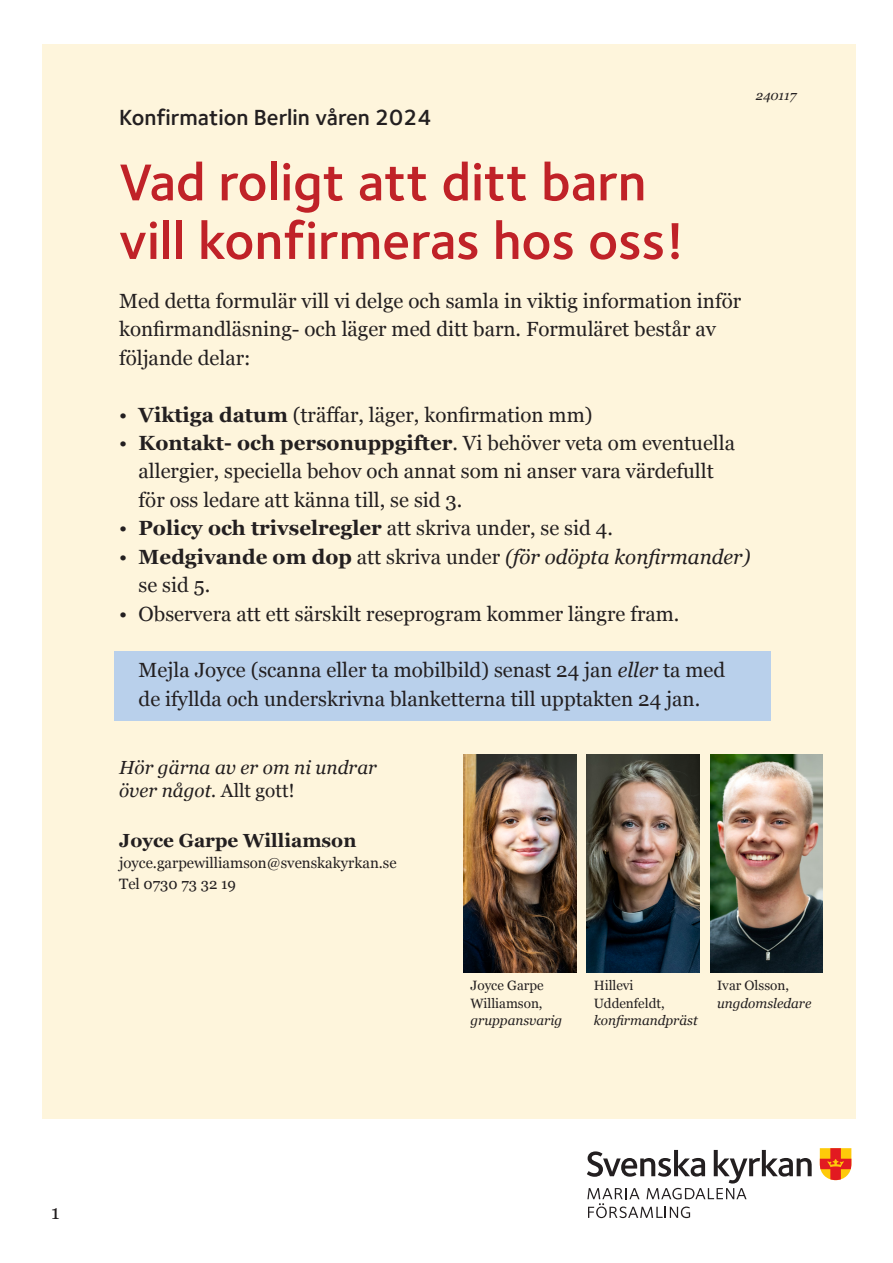
<style>
.page{position:relative;width:893px;height:1263px;background:#fff}
.page>*{position:absolute;margin:0;border:0;box-sizing:border-box;transform-origin:0 0}
.t1{font:600 53.55px "Foundry Sterling";color:#c02228}
.t2{font:600 22.5px "Foundry Sterling";color:#231f20}
.t3{font:20.55px/28.3px "Georgia";color:#231f20}
.t4{font:italic 20.55px/28.3px "Georgia";color:#231f20}
.t5{font:19.8px "Georgia";color:#231f20}
.t6{font:italic 18.9px/22.8px "Georgia";color:#231f20}
.t7{font:700 18.9px "Georgia";color:#231f20}
.t8{font:15px "Georgia";color:#231f20}
.t9{font:13.5px/17.5px "Georgia";color:#231f20}
.t10{font:italic 13.5px "Georgia";color:#231f20}
.t11{font:italic 13.2px "Georgia";color:#231f20}
.s1{font-weight:700}
.s2{font-style:normal}
.s3{font-weight:700;font-style:normal}
.s4{font-style:italic}
</style>
<div class="page">
<div style="left:43px;top:45px;width:813px;height:1074px;background:#fef5dc"></div>
<svg style="left:587px;top:1150px;width:225px;height:68px"></svg>
<svg style="left:820px;top:1148px;width:31px;height:32px"></svg>
<div style="left:115px;top:651px;width:656px;height:70px;background:#b9d0eb"></div>
<img style="left:463px;top:755px;width:113px;height:217px">
<img style="left:587px;top:755px;width:113px;height:217px">
<img style="left:710px;top:755px;width:113px;height:217px">
<p class="t2" style="left:119px;top:104px;width:314px">Konfirmation Berlin våren 2024</p>
<p class="t1" style="left:119px;top:151px;width:529px">Vad roligt att ditt barn</p>
<p class="t1" style="left:119px;top:209px;width:567px">vill konfirmeras hos oss!</p>
<p class="t11" style="left:756px;top:86px;width:42px">240117</p>
<p class="t3" style="left:119px;top:286px;width:624px">Med detta formulär vill vi delge och samla in viktig information inför</p>
<p class="t3" style="left:119px;top:314px;width:598px">konfirmandläsning- och läger med ditt barn. Formuläret består av följande delar:</p>
<p class="t3" style="left:119px;top:399px;width:475px">• <span class="s1">Viktiga datum</span> (träffar, läger, konfirmation mm)</p>
<p class="t3" style="left:139px;top:428px;width:598px;text-indent:-20px">• <span class="s1">Kontakt- och personuppgifter</span>. Vi behöver veta om eventuella allergier, speciella behov och annat som ni anser vara värdefullt för oss ledare att känna till, se sid 3.</p>
<p class="t3" style="left:119px;top:513px;width:495px">• <span class="s1">Policy och trivselregler</span> att skriva under, se sid 4.</p>
<p class="t4" style="left:139px;top:541px;width:613px;text-indent:-20px"><span class="s2">•</span> <span class="s3">Medgivande om dop</span> <span class="s2">att skriva under</span> (för odöpta konfirmander) <span class="s2">se sid 5.</span></p>
<p class="t3" style="left:119px;top:598px;width:562px">• Observera att ett särskilt reseprogram kommer längre fram.</p>
<p class="t3" style="left:139px;top:655px;width:588px">Mejla Joyce (scanna eller ta mobilbild) senast 24 jan <span class="s4">eller</span> ta med de ifyllda och underskrivna blanketterna till upptakten 24 jan.</p>
<p class="t6" style="left:119px;top:755px;width:259px">Hör gärna av er om ni undrar över något. <span class="s2">Allt gott!</span></p>
<p class="t7" style="left:119px;top:826px;width:239px">Joyce Garpe Williamson</p>
<p class="t8" style="left:119px;top:851px;width:279px">joyce.garpewilliamson@svenskakyrkan.se</p>
<p class="t8" style="left:119px;top:872px;width:118px">Tel 0730 73 32 19</p>
<p class="t9" style="left:470px;top:976px;width:75px">Joyce Garpe</p>
<p class="t9" style="left:470px;top:994px;width:74px">Williamson,</p>
<p class="t10" style="left:470px;top:1011px;width:93px">gruppansvarig</p>
<p class="t9" style="left:594px;top:976px;width:73px">Hillevi<br>Uddenfeldt,</p>
<p class="t10" style="left:594px;top:1011px;width:106px">konfirmandpräst</p>
<p class="t9" style="left:717px;top:976px;width:74px">Ivar Olsson,</p>
<p class="t10" style="left:717px;top:993px;width:96px">ungdomsledare</p>
<p class="t5" style="left:51px;top:1198px;width:10px">1</p>
</div>
